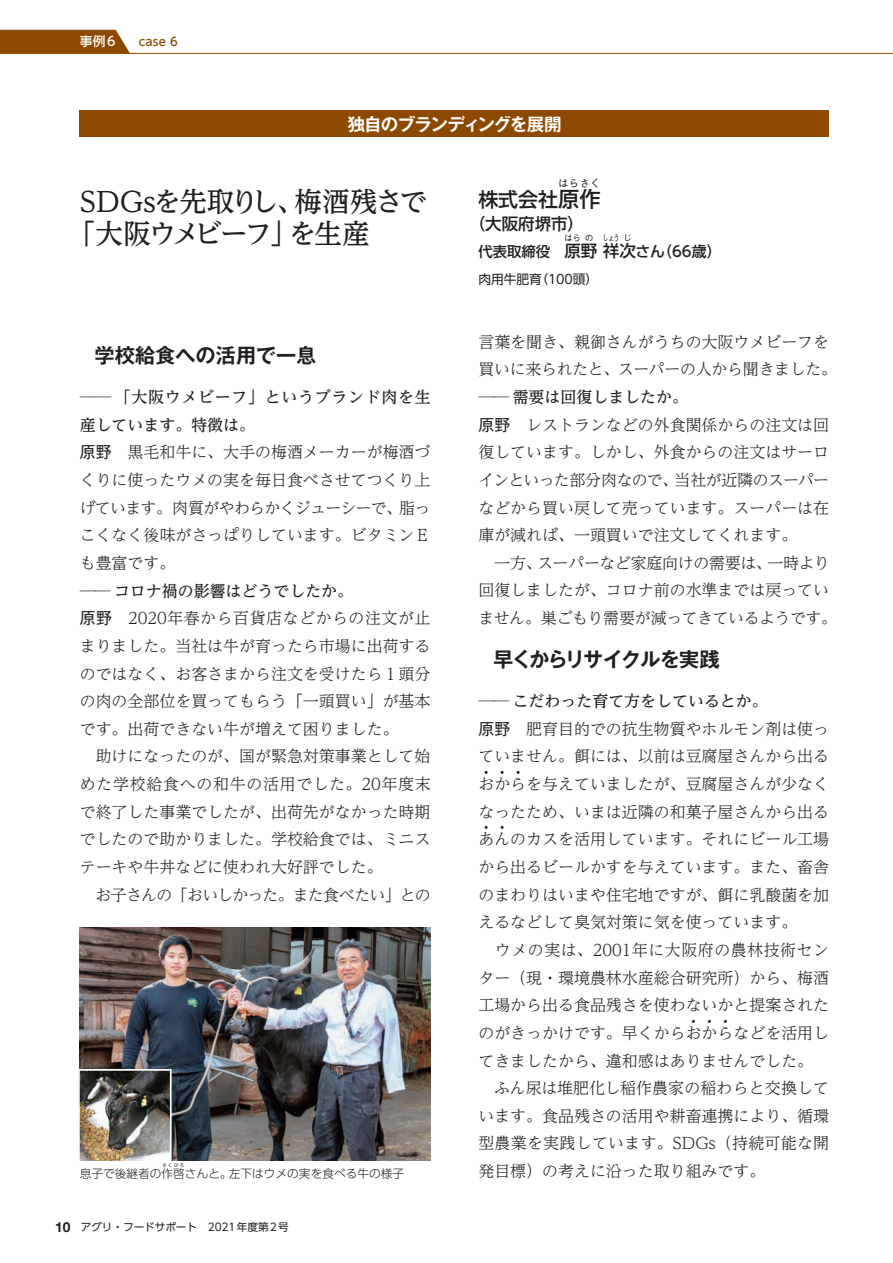
<style>
.page{position:relative;width:893px;height:1263px;background:#fff}
.page>*{position:absolute;margin:0;border:0;box-sizing:border-box;transform-origin:0 0}
.t1{font:500 27.6px/32px "UD Reimin Pr 6 N";letter-spacing:-.07em;color:#231f20}
.t2{font:700 20.25px "Gothic MB101 Pr 6 N De";letter-spacing:-.075em;color:#231f20}
.t3{font:700 20.25px "Gothic MB101 Pr 6 N De";letter-spacing:-.01em;color:#231f20}
.t4{font:500 19.95px "UD Shin Go Pr 6";color:#231f20}
.t5{font:700 17.55px "Gothic MB101 Pr 6 N De";letter-spacing:-.045em;color:#fff}
.t6{font:500 16.5px "UD Shin Go Pr 6";color:#231f20}
.t7{font:300 15.9px/27.6px "UD Reimin Pr 6 N";color:#231f20}
.t8{font:500 14.85px "UD Shin Go Pr 6";color:#231f20}
.t9{font:12.75px "UD Shin Go Pr 6 N";letter-spacing:-.005em;color:#231f20}
.t10{font:500 12.75px "UD Shin Go Pr 6";color:#fff}
.t11{font:300 11.7px "UD Shin Go Pr 6";color:#231f20}
.t12{font:500 11.7px "UD Shin Go Pr 6";color:#8e4900}
.t13{font:10.65px "UD Shin Go Pro";letter-spacing:-.005em;color:#231f20}
.t14{font:500 9.9px "UD Shin Go Pr 6";color:#231f20}
.t15{font:500 8.25px "UD Shin Go Pr 6";color:#231f20}
.t16{font:500 8.25px "UD Shin Go Pr 6";color:#231f20;scale:.67 1}
.t17{font:300 4.8px "UD Shin Go Pr 6";color:#231f20}
.t18{font:4.2px "Kenten Generic";color:#231f20}
.s1{font-size:14.4px}
.s2{font-size:16.5px}
.s3{font-size:21.3px}
.s4{font-weight:500}
.s5{font-family:"Gothic MB101 Pro";font-weight:400}
.s6{font-family:"Helvetica Neue";font-weight:700;font-size:13.8px}
</style>
<div class="page">
<div style="left:80px;top:111px;width:749px;height:26px;background:#8e4900"></div>
<div style="left:0;top:30px;width:130px;height:23px;background:#8e4900"></div>
<hr style="left:0;top:53px;width:893px;height:1px;background:#8e4900">
<img style="left:80px;top:927px;width:351px;height:234px">
<img style="left:81px;top:1072px;width:88px;height:87px">
<div style="left:78px;top:1069px;width:94px;height:93px;border:2px solid #fff"></div>
<p class="t10" style="left:80px;top:31px;width:37px">事例6</p>
<p class="t12" style="left:139px;top:32px;width:41px">case 6</p>
<p class="t5" style="left:347px;top:109px;width:216px">独自のブランディングを展開</p>
<p class="t14" style="left:558px;top:175px;width:43px">はらさく</p>
<p class="t6" style="left:469px;top:210px;width:117px">（大阪府堺市）</p>
<p class="t15" style="left:564px;top:232px;width:18px">はら</p>
<p class="t8" style="left:478px;top:239px;width:245px"><span class="s1">代表取締役　</span><span class="s2">原野祥次</span>さん（66歳）</p>
<h1 class="t1" style="left:68px;top:185px;width:361px;text-indent:12px">SDGsを先取りし、梅酒残さで「大阪ウメビーフ」を生産</h1>
<p class="t4" style="left:478px;top:183px;width:124px">株式会社<span class="s3">原作</span></p>
<p class="t15" style="left:585px;top:232px;width:10px">の</p>
<p class="t16" style="left:603px;top:232px;width:26px">しょう</p>
<p class="t15" style="left:623px;top:232px;width:10px">じ</p>
<p class="t9" style="left:478px;top:268px;width:122px">肉用牛肥育（100頭）</p>
<p class="t3" style="left:95px;top:339px;width:223px">学校給食への活用で一息</p>
<p class="t7" style="left:80px;top:383px;width:352px"><span class="s4">── 「大阪ウメビーフ」というブランド肉を生産しています。特徴は。<br></span><span class="s5">原野</span>　黒毛和牛に、大手の梅酒メーカーが梅酒づくりに使ったウメの実を毎日食べさせてつくり上げています。肉質がやわらかくジューシーで、脂っこくなく後味がさっぱりしています。ビタミンＥも豊富です。</p>
<p class="t7" style="left:80px;top:576px;width:353px"><span class="s4">── コロナ禍の影響はどうでしたか。<br></span><span class="s5">原野</span>　2020年春から百貨店などからの注文が止まりました。当社は牛が育ったら市場に出荷するのではなく、お客さまから注文を受けたら１頭分の肉の全部位を買ってもらう「一頭買い」が基本です。出荷できない牛が増えて困りました。<br>　助けになったのが、国が緊急対策事業として始めた学校給食への和牛の活用でした。20年度末で終了した事業でしたが、出荷先がなかった時期でしたので助かりました。学校給食では、ミニステーキや牛丼などに使われ大好評でした。<br>　お子さんの「おいしかった。また食べたい」との</p>
<p class="t17" style="left:162px;top:1161px;width:24px">さくひろ</p>
<p class="t11" style="left:80px;top:1164px;width:326px">息子で後継者の作啓さんと。左下はウメの実を食べる牛の様子</p>
<p class="t13" style="left:55px;top:1218px;width:235px"><span class="s6">10</span> アグリ・フードサポート　2021年度第2号</p>
<p class="t7" style="left:478px;top:327px;width:360px">言葉を聞き、親御さんがうちの大阪ウメビーフを買いに来られたと、スーパーの人から聞きました。</p>
<p class="t7" style="left:478px;top:383px;width:360px"><span class="s4">── 需要は回復しましたか。<br></span><span class="s5">原野</span>　レストランなどの外食関係からの注文は回復しています。しかし、外食からの注文はサーロインといった部分肉なので、当社が近隣のスーパーなどから買い戻して売っています。スーパーは在庫が減れば、一頭買いで注文してくれます。<br>　一方、スーパーなど家庭向けの需要は、一時より回復しましたが、コロナ前の水準までは戻っていません。巣ごもり需要が減ってきているようです。</p>
<p class="t2" style="left:493px;top:643px;width:228px">早くからリサイクルを実践</p>
<p class="t7" style="left:478px;top:687px;width:352px"><span class="s4">── こだわった育て方をしているとか。<br></span><span class="s5">原野</span>　肥育目的での抗生物質やホルモン剤は使っていません。餌には、以前は豆腐屋さんから出るおからを与えていましたが、豆腐屋さんが少なく</p>
<p class="t18" style="left:484px;top:770px;width:6px">3</p>
<p class="t18" style="left:500px;top:770px;width:6px">3</p>
<p class="t18" style="left:516px;top:770px;width:6px">3</p>
<p class="t7" style="left:478px;top:797px;width:352px">なったため、いまは近隣の和菓子屋さんから出るあんのカスを活用しています。それにビール工場</p>
<p class="t18" style="left:484px;top:825px;width:6px">3</p>
<p class="t18" style="left:500px;top:825px;width:6px">3</p>
<p class="t7" style="left:478px;top:853px;width:352px">から出るビールかすを与えています。また、畜舎のまわりはいまや住宅地ですが、餌に乳酸菌を加えるなどして臭気対策に気を使っています。<br>　ウメの実は、2001年に大阪府の農林技術センター（現・環境農林水産総合研究所）から、梅酒工場から出る食品残さを使わないかと提案されたのがきっかけです。早くからおからなどを活用し</p>
<p class="t18" style="left:691px;top:1019px;width:6px">3</p>
<p class="t18" style="left:707px;top:1019px;width:6px">3</p>
<p class="t18" style="left:723px;top:1019px;width:6px">3</p>
<p class="t7" style="left:478px;top:1046px;width:352px">てきましたから、違和感はありませんでした。　ふん尿は堆肥化し稲作農家の稲わらと交換しています。食品残さの活用や耕畜連携により、循環型農業を実践しています。SDGs（持続可能な開発目標）の考えに沿った取り組みです。</p>
</div>
